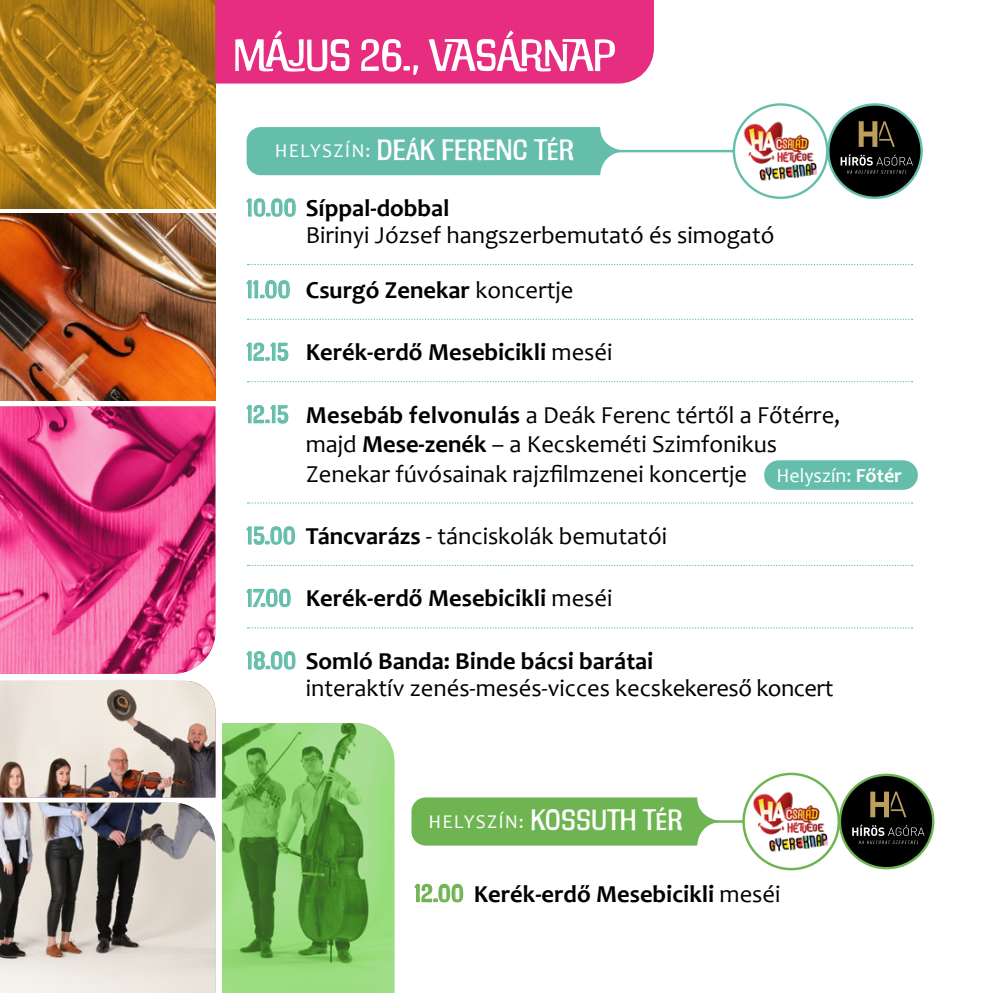
<style>
.page{position:relative;width:993px;height:993px;background:#fff}
.page>*{position:absolute;margin:0;border:0;box-sizing:border-box;transform-origin:0 0}
.t1{font:50px "Filmotype Maxwell";color:#fff}
.t2{font:32.75px "Filmotype Maxwell";letter-spacing:.02em;color:#fff}
.t3{font:24.5px/27px "Candara";color:#000}
.t4{font:700 24.5px "Candara";color:#000}
.t5{font:20px "Candara";color:#fff}
.s1{font-family:"Candara";font-size:19.5px}
.s2{font-family:"Filmotype Maxwell";font-size:27px;color:#65beab}
.s3{font-weight:700}
.s4{font-family:"Filmotype Maxwell";font-weight:400;font-size:27px;color:#65beab}
.s5{font-weight:400}
.s6{font-family:"Filmotype Maxwell";font-weight:400;font-size:27px;color:#6eb552}
</style>
<div class="page">
<div style="left:763px;top:460px;width:154px;height:29px;background:#65beab;border-radius:15px"></div>
<svg style="left:247px;top:264px;width:665px;height:1px"></svg>
<svg style="left:247px;top:318px;width:665px;height:2px"></svg>
<svg style="left:247px;top:381px;width:665px;height:1px"></svg>
<svg style="left:247px;top:502px;width:665px;height:1px"></svg>
<svg style="left:247px;top:564px;width:665px;height:2px"></svg>
<svg style="left:247px;top:627px;width:665px;height:1px"></svg>
<img style="left:0;top:213px;width:215px;height:187px">
<img style="left:0;top:0;width:215px;height:208px">
<img style="left:0;top:802px;width:215px;height:190px">
<img style="left:222px;top:723px;width:172px;height:269px">
<img style="left:0;top:406px;width:215px;height:267px">
<img style="left:0;top:680px;width:215px;height:117px">
<div style="left:215px;top:0;width:438px;height:83px;background:#e72d7f"></div>
<svg style="left:246px;top:127px;width:381px;height:48px;background:#6ec2b0"></svg>
<hr style="left:603px;top:150px;width:270px;height:2px;background:#65beab">
<svg style="left:733px;top:104px;width:94px;height:94px"></svg>
<img style="left:735px;top:119px;width:89px;height:64px">
<div style="left:732px;top:103px;width:96px;height:96px;border:2px solid #65beab;border-radius:50%"></div>
<div style="left:828px;top:104px;width:93px;height:94px;background:#000;border-radius:47px"></div>
<svg style="left:840px;top:154px;width:72px;height:20px"></svg>
<svg style="left:858px;top:121px;width:36px;height:26px"></svg>
<div style="left:826px;top:103px;width:96px;height:96px;border:2px solid #65beab;border-radius:50%"></div>
<hr style="left:700px;top:820px;width:167px;height:2px;background:#6eb552">
<div style="left:743px;top:773px;width:95px;height:95px;background:#fff;border-radius:50%"></div>
<img style="left:743px;top:788px;width:92px;height:66px">
<div style="left:742px;top:772px;width:97px;height:98px;border:2px solid #6eb552;border-radius:50%"></div>
<svg style="left:411px;top:797px;width:313px;height:48px;background:#79bb60"></svg>
<div style="left:839px;top:774px;width:93px;height:93px;background:#000;border-radius:47px"></div>
<svg style="left:852px;top:824px;width:72px;height:19px"></svg>
<svg style="left:870px;top:791px;width:36px;height:26px"></svg>
<div style="left:838px;top:773px;width:96px;height:96px;border:2px solid #6eb552;border-radius:50%"></div>
<h1 class="t1" style="left:233px;top:27px;width:335px">MÁJUS 26., VASÁRNAP</h1>
<h2 class="t2" style="left:275px;top:131px;width:300px"><span class="s1">HELYSZÍN:</span> DEÁK FERENC TÉR</h2>
<p class="t3" style="left:306px;top:194px;width:470px;text-indent:-59px"><span class="s2">10.00</span> <span class="s3">Síppal-dobbal<br></span>Birinyi József hangszerbemutató és simogató</p>
<p class="t4" style="left:247px;top:275px;width:328px"><span class="s4">11.00</span> Csurgó Zenekar <span class="s5">koncertje</span></p>
<p class="t4" style="left:247px;top:337px;width:367px"><span class="s4">12.15</span> Kerék-erdő Mesebicikli <span class="s5">meséi</span></p>
<p class="t3" style="left:306px;top:400px;width:536px;line-height:29.5px;text-indent:-59px"><span class="s2">12.15</span> <span class="s3">Mesebáb felvonulás</span> a Deák Ferenc tértől a Főtérre, majd <span class="s3">Mese-zenék</span> – a Kecskeméti Szimfonikus<br>Zenekar fúvósainak rajzfilmzenei koncertje</p>
<p class="t3" style="left:247px;top:522px;width:421px"><span class="s2">15.00</span> <span class="s3">Táncvarázs</span> - tánciskolák bemutatói</p>
<p class="t5" style="left:776px;top:463px;width:127px">Helyszín: <span class="s3">Főtér</span></p>
<p class="t4" style="left:247px;top:583px;width:367px"><span class="s4">17.00</span> Kerék-erdő Mesebicikli <span class="s5">meséi</span></p>
<p class="t3" style="left:306px;top:647px;width:529px;text-indent:-59px"><span class="s2">18.00</span> <span class="s3">Somló Banda: Binde bácsi barátai<br></span>interaktív zenés-mesés-vicces kecskekereső koncert</p>
<h2 class="t2" style="left:428px;top:801px;width:255px"><span class="s1">HELYSZÍN:</span> KOSSUTH TÉR</h2>
<p class="t4" style="left:415px;top:878px;width:367px"><span class="s6">12.00</span> Kerék-erdő Mesebicikli <span class="s5">meséi</span></p>
</div>
